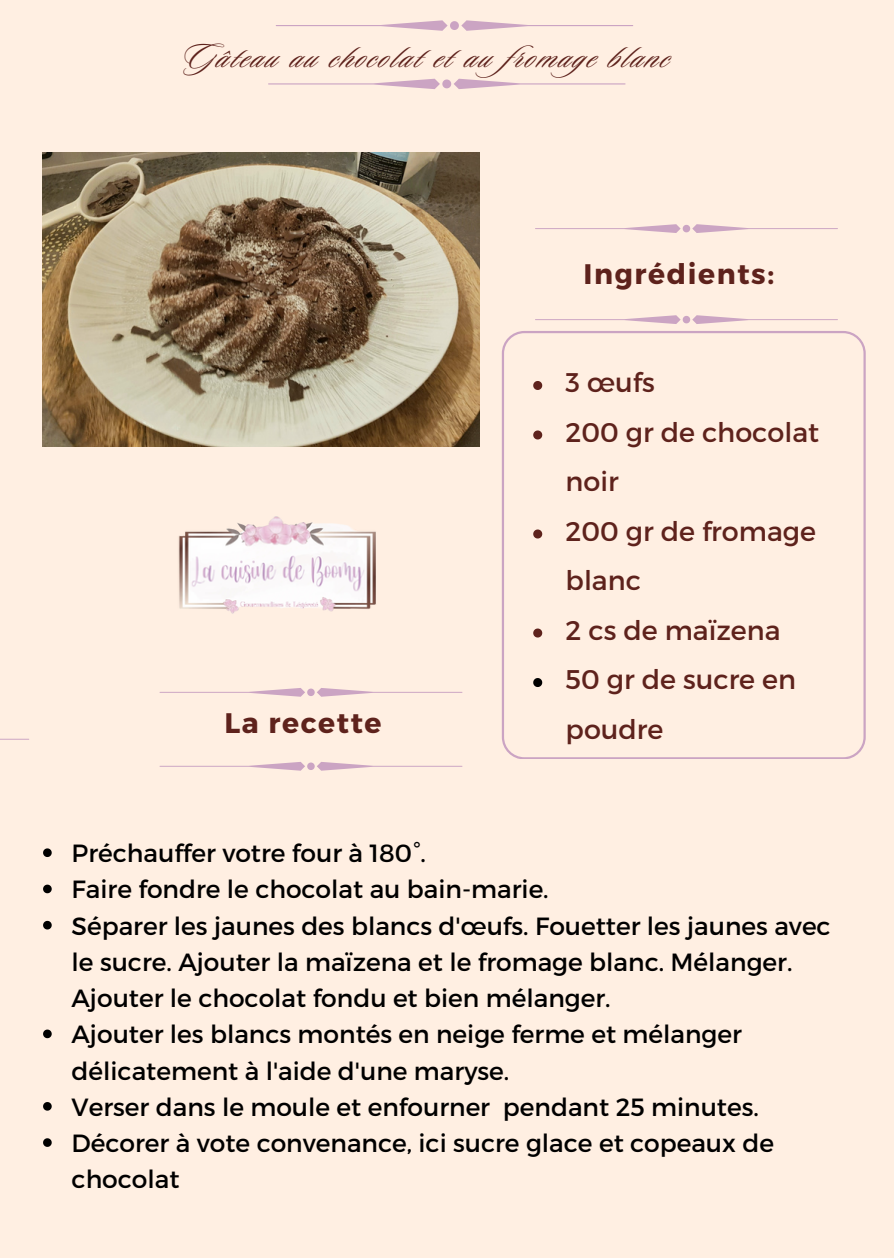
<style>
.page{position:relative;width:894px;height:1258px;background:#fff}
.page>*{position:absolute;margin:0;border:0;box-sizing:border-box;transform-origin:0 0}
.t1{font:37.8px "Sloop Script Pro";letter-spacing:.07em;color:#5e221c}
.t2{font:700 28.2px "Montserrat";letter-spacing:.055em;color:#5e221c}
.t3{font:27px/49.5px "Montserrat";color:#5e221c}
.t4{font:24.9px/36.3px "Montserrat";color:#000}
</style>
<div class="page">
<div style="left:0;top:0;width:893px;height:1258px;background:#ffefe2"></div>
<svg style="left:501px;top:331px;width:364px;height:427px"></svg>
<img style="left:178px;top:516px;width:198px;height:98px">
<svg style="left:276px;top:20px;width:357px;height:11px"></svg>
<svg style="left:268px;top:79px;width:357px;height:10px"></svg>
<svg style="left:159px;top:762px;width:303px;height:9px"></svg>
<svg style="left:159px;top:688px;width:303px;height:9px"></svg>
<svg style="left:535px;top:224px;width:302px;height:9px"></svg>
<svg style="left:0;top:738px;width:29px;height:2px"></svg>
<svg style="left:535px;top:315px;width:302px;height:9px"></svg>
<img style="left:43px;top:152px;width:436px;height:295px">
<svg style="left:43px;top:848px;width:9px;height:9px"></svg>
<svg style="left:43px;top:884px;width:9px;height:9px"></svg>
<svg style="left:43px;top:921px;width:9px;height:8px"></svg>
<svg style="left:43px;top:1029px;width:9px;height:9px"></svg>
<svg style="left:43px;top:1102px;width:9px;height:8px"></svg>
<svg style="left:43px;top:1138px;width:9px;height:9px"></svg>
<svg style="left:533px;top:381px;width:9px;height:9px"></svg>
<svg style="left:533px;top:430px;width:9px;height:9px"></svg>
<svg style="left:533px;top:529px;width:9px;height:9px"></svg>
<svg style="left:533px;top:628px;width:9px;height:9px"></svg>
<svg style="left:533px;top:678px;width:9px;height:9px"></svg>
<p class="t1" style="left:183px;top:36px;width:488px">Gâteau au chocolat et au fromage blanc</p>
<p class="t2" style="left:224px;top:705px;width:159px">La recette</p>
<p class="t2" style="left:583px;top:256px;width:192px">Ingrédients:</p>
<p class="t3" style="left:565px;top:356px;width:91px">3 œufs</p>
<p class="t3" style="left:565px;top:406px;width:255px">200 gr de chocolat noir</p>
<p class="t3" style="left:565px;top:505px;width:252px">200 gr de fromage blanc</p>
<p class="t3" style="left:565px;top:604px;width:216px">2 cs de maïzena</p>
<p class="t3" style="left:565px;top:653px;width:232px">50 gr de sucre en poudre</p>
<p class="t4" style="left:72px;top:834px;width:356px">Préchauffer votre four à 180°.</p>
<p class="t4" style="left:72px;top:870px;width:478px">Faire fondre le chocolat au bain-marie.</p>
<p class="t4" style="left:72px;top:906px;width:760px">Séparer les jaunes des blancs d'œufs. Fouetter les jaunes avec le sucre. Ajouter la maïzena et le fromage blanc. Mélanger.<br>Ajouter le chocolat fondu et bien mélanger.</p>
<p class="t4" style="left:72px;top:1015px;width:671px">Ajouter les blancs montés en neige ferme et mélanger délicatement à l'aide d'une maryse.</p>
<p class="t4" style="left:72px;top:1087px;width:688px">Verser dans le moule et enfourner pendant 25 minutes.</p>
<p class="t4" style="left:72px;top:1124px;width:703px">Décorer à vote convenance, ici sucre glace et copeaux de chocolat</p>
</div>
